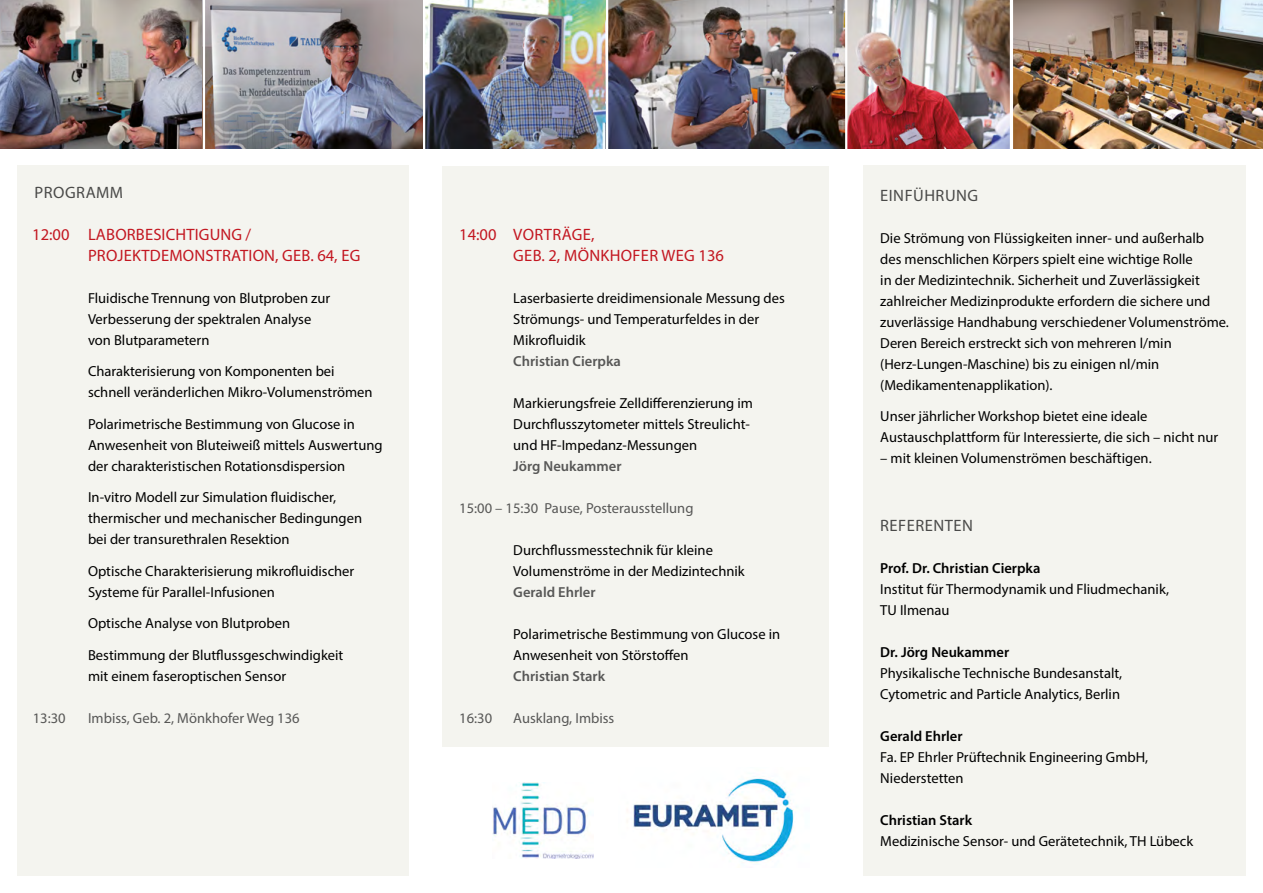
<style>
.page{position:relative;width:1263px;height:893px;background:#fff}
.page>*{position:absolute;margin:0;border:0;box-sizing:border-box;transform-origin:0 0}
.t1{font:16.5px/21px "Myriad Pro";letter-spacing:.01em;color:#c31721}
.t2{font:16.5px "Myriad Pro";letter-spacing:.03em;color:#4a4a49}
.t3{font:14.55px/21px "Myriad Pro";color:#000}
.t4{font:14.55px "Myriad Pro";color:#575756}
.t5{font:600 14.55px "Myriad Pro";color:#000}
.t6{font:600 14.55px "Myriad Pro";color:#575756}
</style>
<div class="page">
<div style="left:17px;top:166px;width:391px;height:710px;background:#f4f4ef"></div>
<div style="left:442px;top:166px;width:387px;height:580px;background:#f4f4ef"></div>
<div style="left:863px;top:166px;width:383px;height:710px;background:#f4f4ef"></div>
<img style="left:633px;top:776px;width:162px;height:87px">
<img style="left:0;top:0;width:203px;height:149px">
<img style="left:608px;top:0;width:655px;height:149px">
<img style="left:205px;top:0;width:218px;height:149px">
<img style="left:425px;top:0;width:181px;height:149px">
<hr style="left:845px;top:0;width:2px;height:155px;background:#fff">
<hr style="left:1010px;top:0;width:2px;height:155px;background:#fff">
<hr style="left:1011px;top:0;width:2px;height:155px;background:#fff">
<img style="left:492px;top:782px;width:101px;height:76px">
<p class="t2" style="left:34px;top:182px;width:90px">PROGRAMM</p>
<p class="t1" style="left:88px;top:223px;width:274px;text-indent:-56px">12:00 LABORBESICHTIGUNG /<br>PROJEKTDEMONSTRATION, GEB. 64, EG</p>
<p class="t3" style="left:88px;top:287px;width:244px">Fluidische Trennung von Blutproben zur<br>Verbesserung der spektralen Analyse von Blutparametern</p>
<p class="t3" style="left:88px;top:361px;width:286px">Charakterisierung von Komponenten bei schnell veränderlichen Mikro-Volumenströmen</p>
<p class="t3" style="left:88px;top:413px;width:296px">Polarimetrische Bestimmung von Glucose in<br>Anwesenheit von Bluteiweiß mittels Auswertung der charakteristischen Rotationsdispersion</p>
<p class="t3" style="left:88px;top:487px;width:276px">In-vitro Modell zur Simulation fluidischer, thermischer und mechanischer Bedingungen bei der transurethralen Resektion</p>
<p class="t3" style="left:88px;top:560px;width:268px">Optische Charakterisierung mikrofluidischer<br>Systeme für Parallel-Infusionen</p>
<p class="t3" style="left:88px;top:607px;width:257px;line-height:31.5px">Optische Analyse von Blutproben<br>Bestimmung der Blutflussgeschwindigkeit</p>
<p class="t3" style="left:88px;top:665px;width:200px">mit einem faseroptischen Sensor</p>
<p class="t4" style="left:33px;top:709px;width:34px">13:30</p>
<p class="t4" style="left:88px;top:709px;width:213px">Imbiss, Geb. 2, Mönkhofer Weg 136</p>
<p class="t1" style="left:513px;top:223px;width:212px;text-indent:-54px">14:00 VORTRÄGE,<br>GEB. 2, MÖNKHOFER WEG 136</p>
<p class="t3" style="left:513px;top:287px;width:273px">Laserbasierte dreidimensionale Messung des<br>Strömungs- und Temperaturfeldes in der<br>Mikrofluidik</p>
<p class="t6" style="left:513px;top:352px;width:109px">Christian Cierpka</p>
<p class="t3" style="left:513px;top:392px;width:241px">Markierungsfreie Zelldifferenzierung im<br>Durchflusszytometer mittels Streulicht&shy;und HF-Impedanz-Messungen</p>
<p class="t6" style="left:513px;top:457px;width:110px">Jörg Neukammer</p>
<p class="t4" style="left:459px;top:499px;width:236px">15:00 – 15:30 Pause, Posterausstellung</p>
<p class="t3" style="left:513px;top:539px;width:233px">Durchflussmesstechnik für kleine<br>Volumenströme in der Medizintechnik</p>
<p class="t6" style="left:513px;top:583px;width:84px">Gerald Ehrler</p>
<p class="t3" style="left:513px;top:623px;width:268px">Polarimetrische Bestimmung von Glucose in<br>Anwesenheit von Störstoffen</p>
<p class="t6" style="left:513px;top:667px;width:93px">Christian Stark</p>
<p class="t4" style="left:459px;top:709px;width:34px">16:30</p>
<p class="t4" style="left:513px;top:709px;width:103px">Ausklang, Imbiss</p>
<p class="t2" style="left:880px;top:185px;width:99px">EINFÜHRUNG</p>
<p class="t3" style="left:880px;top:227px;width:350px">Die Strömung von Flüssigkeiten inner- und außerhalb des menschlichen Körpers spielt eine wichtige Rolle<br>in der Medizintechnik. Sicherheit und Zuverlässigkeit zahlreicher Medizinprodukte erfordern die sichere und zuverlässige Handhabung verschiedener Volumenströme.<br>Deren Bereich erstreckt sich von mehreren l/min (Herz-Lungen-Maschine) bis zu einigen nl/min (Medikamentenapplikation).</p>
<p class="t3" style="left:880px;top:405px;width:339px">Unser jährlicher Workshop bietet eine ideale<br>Austauschplattform für Interessierte, die sich – nicht nur</p>
<p class="t3" style="left:880px;top:447px;width:273px">– mit kleinen Volumenströmen beschäftigen.</p>
<p class="t2" style="left:880px;top:515px;width:94px">REFERENTEN</p>
<p class="t5" style="left:880px;top:558px;width:162px">Prof. Dr. Christian Cierpka</p>
<p class="t3" style="left:880px;top:578px;width:290px">Institut für Thermodynamik und Fliudmechanik,<br>TU Ilmenau</p>
<p class="t5" style="left:880px;top:642px;width:131px">Dr. Jörg Neukammer</p>
<p class="t3" style="left:880px;top:662px;width:243px">Physikalische Technische Bundesanstalt,<br>Cytometric and Particle Analytics, Berlin</p>
<p class="t5" style="left:880px;top:726px;width:84px">Gerald Ehrler</p>
<p class="t3" style="left:880px;top:746px;width:269px">Fa. EP Ehrler Prüftechnik Engineering GmbH,<br>Niederstetten</p>
<p class="t5" style="left:880px;top:810px;width:93px">Christian Stark</p>
<p class="t3" style="left:880px;top:830px;width:314px">Medizinische Sensor- und Gerätetechnik, TH Lübeck</p>
</div>
